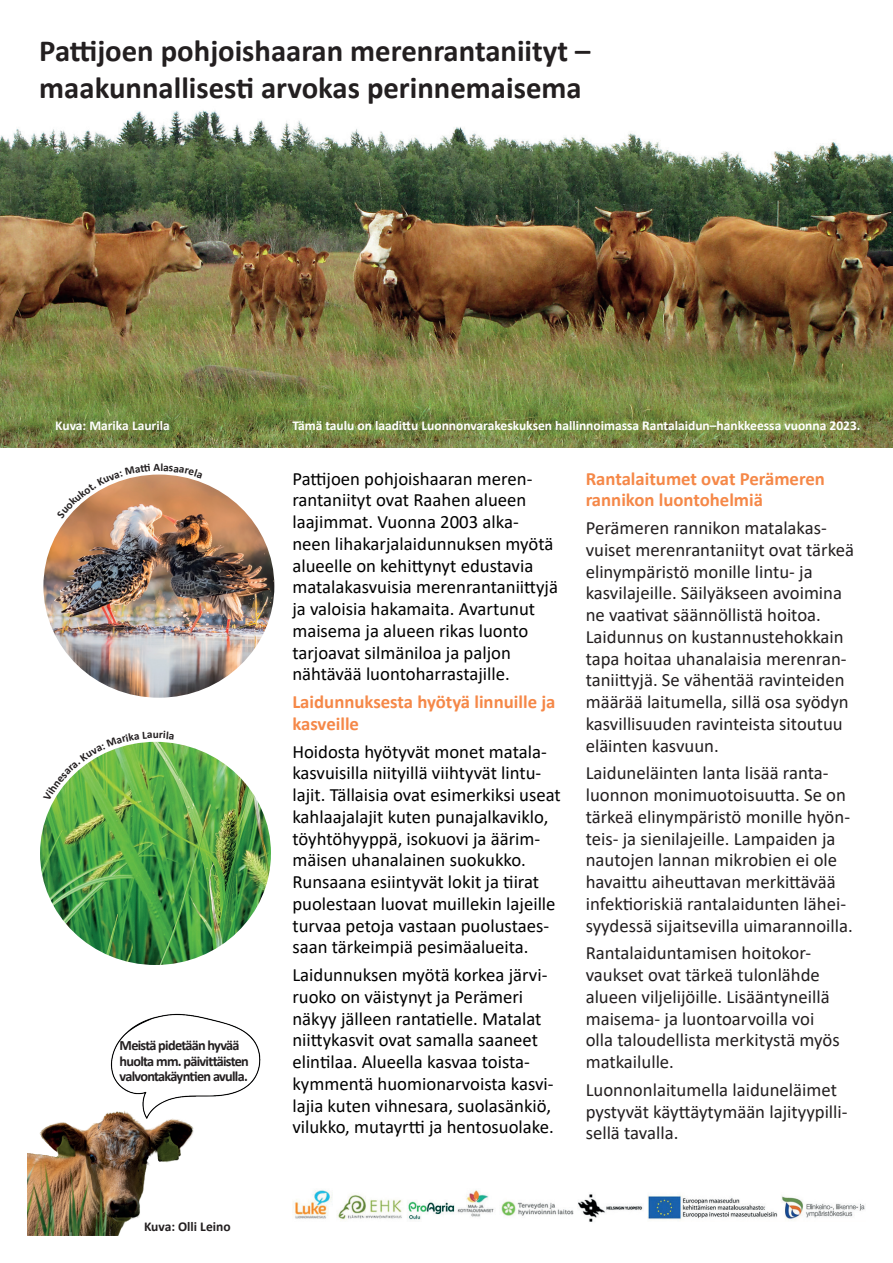
<style>
.page{position:relative;width:893px;height:1263px;background:#fff}
.page>*{position:absolute;margin:0;border:0;box-sizing:border-box;transform-origin:0 0}
.t1{font:700 30.75px/36.9px "Calibri";color:#231f20}
.t2{font:18.75px/21.8px "Calibri";color:#000001}
.t3{font:18.75px/21.8px "Calibri";color:#231f20}
.t4{font:700 18.75px/21.8px "Calibri";color:#f58848}
.t5{font:700 14.25px/15.4px "Calibri";letter-spacing:-.05em;color:#231f20}
.t6{font:700 13.5px "Calibri";color:#fff}
.t7{font:700 13.5px "Calibri";color:#231f20}
.t8{font:700 11.25px "Calibri";color:#231f20}
</style>
<div class="page">
<img style="left:0;top:110px;width:893px;height:337px">
<img style="left:293px;top:1190px;width:573px;height:32px">
<img style="left:45px;top:482px;width:228px;height:214px">
<div style="left:36px;top:467px;width:246px;height:238px;border:8px solid #fff;border-radius:50%"></div>
<img style="left:27px;top:1013px;width:234px;height:223px">
<img style="left:42px;top:743px;width:227px;height:220px">
<div style="left:33px;top:734px;width:245px;height:238px;border:8px solid #fff;border-radius:50%"></div>
<svg style="left:57px;top:467px;width:145px;height:51px"></svg>
<svg style="left:43px;top:734px;width:109px;height:67px"></svg>
<svg style="left:160px;top:734px;width:14px;height:5px"></svg>
<h1 class="t1" style="left:39px;top:32px;width:553px">Pattijoen pohjoishaaran merenrantaniityt – maakunnallisesti arvokas perinnemaisema</h1>
<p class="t6" style="left:55px;top:415px;width:116px">Kuva: Marika Laurila</p>
<p class="t8" style="left:153px;top:726px;width:8px">u</p>
<p class="t5" style="left:120px;top:1038px;width:131px">Meistä pidetään hyvää huolta mm. päivittäisten valvontakäyntien avulla.</p>
<p class="t7" style="left:144px;top:1216px;width:88px">Kuva: Olli Leino</p>
<p class="t6" style="left:292px;top:415px;width:570px">Tämä taulu on laadittu Luonnonvarakeskuksen hallinnoimassa Rantalaidun–hankkeessa vuonna 2023.</p>
<p class="t2" style="left:292px;top:467px;width:267px">Pattijoen pohjoishaaran meren&shy;rantaniityt ovat Raahen alueen laajimmat. Vuonna 2003 alka&shy;neen lihakarjalaidunnuksen myötä alueelle on kehittynyt edustavia matalakasvuisia merenrantaniittyjä ja valoisia hakamaita. Avartunut maisema ja alueen rikas luonto tarjoavat silmäniloa ja paljon nähtävää luontoharrastajille.</p>
<p class="t4" style="left:292px;top:691px;width:265px">Laidunnuksesta hyötyä linnuille ja kasveille</p>
<p class="t2" style="left:292px;top:740px;width:270px">Hoidosta hyötyvät monet matala&shy;kasvuisilla niityillä viihtyvät lintu&shy;lajit. Tällaisia ovat esimerkiksi useat kahlaajalajit kuten punajalkaviklo, töyhtöhyyppä, isokuovi ja äärim&shy;mäisen uhanalainen suokukko.<br>Runsaana esiintyvät lokit ja tiirat puolestaan luovat muillekin lajeille turvaa petoja vastaan puolustaes&shy;saan tärkeimpiä pesimäalueita.</p>
<p class="t2" style="left:292px;top:963px;width:263px">Laidunnuksen myötä korkea järvi&shy;ruoko on väistynyt ja Perämeri näkyy jälleen rantatielle. Matalat niittykasvit ovat samalla saaneet elintilaa. Alueella kasvaa toista&shy;kymmentä huomionarvoista kasvi&shy;lajia kuten vihnesara, suolasänkiö, vilukko, mutayrtti ja hentosuolake.</p>
<p class="t4" style="left:586px;top:467px;width:241px">Rantalaitumet ovat Perämeren rannikon luontohelmiä</p>
<p class="t3" style="left:586px;top:516px;width:270px">Perämeren rannikon matalakas&shy;vuiset merenrantaniityt ovat tärkeä elinympäristö monille lintu- ja kasvilajeille. Säilyäkseen avoimina ne vaativat säännöllistä hoitoa.<br>Laidunnus on kustannustehokkain tapa hoitaa uhanalaisia merenran&shy;taniittyjä. Se vähentää ravinteiden määrää laitumella, sillä osa syödyn kasvillisuuden ravinteista sitoutuu eläinten kasvuun.</p>
<p class="t3" style="left:586px;top:762px;width:269px">Laiduneläinten lanta lisää ranta&shy;luonnon monimuotoisuutta. Se on tärkeä elinympäristö monille hyön&shy;teis- ja sienilajeille. Lampaiden ja nautojen lannan mikrobien ei ole havaittu aiheuttavan merkittävää infektioriskiä rantalaidunten lähei&shy;syydessä sijaitsevilla uimarannoilla.</p>
<p class="t3" style="left:586px;top:942px;width:256px">Rantalaiduntamisen hoitokor&shy;vaukset ovat tärkeä tulonlähde alueen viljelijöille. Lisääntyneillä maisema- ja luontoarvoilla voi olla taloudellista merkitystä myös matkailulle.</p>
<p class="t3" style="left:586px;top:1078px;width:263px">Luonnonlaitumella laiduneläimet pystyvät käyttäytymään lajityypilli&shy;sellä tavalla.</p>
</div>
